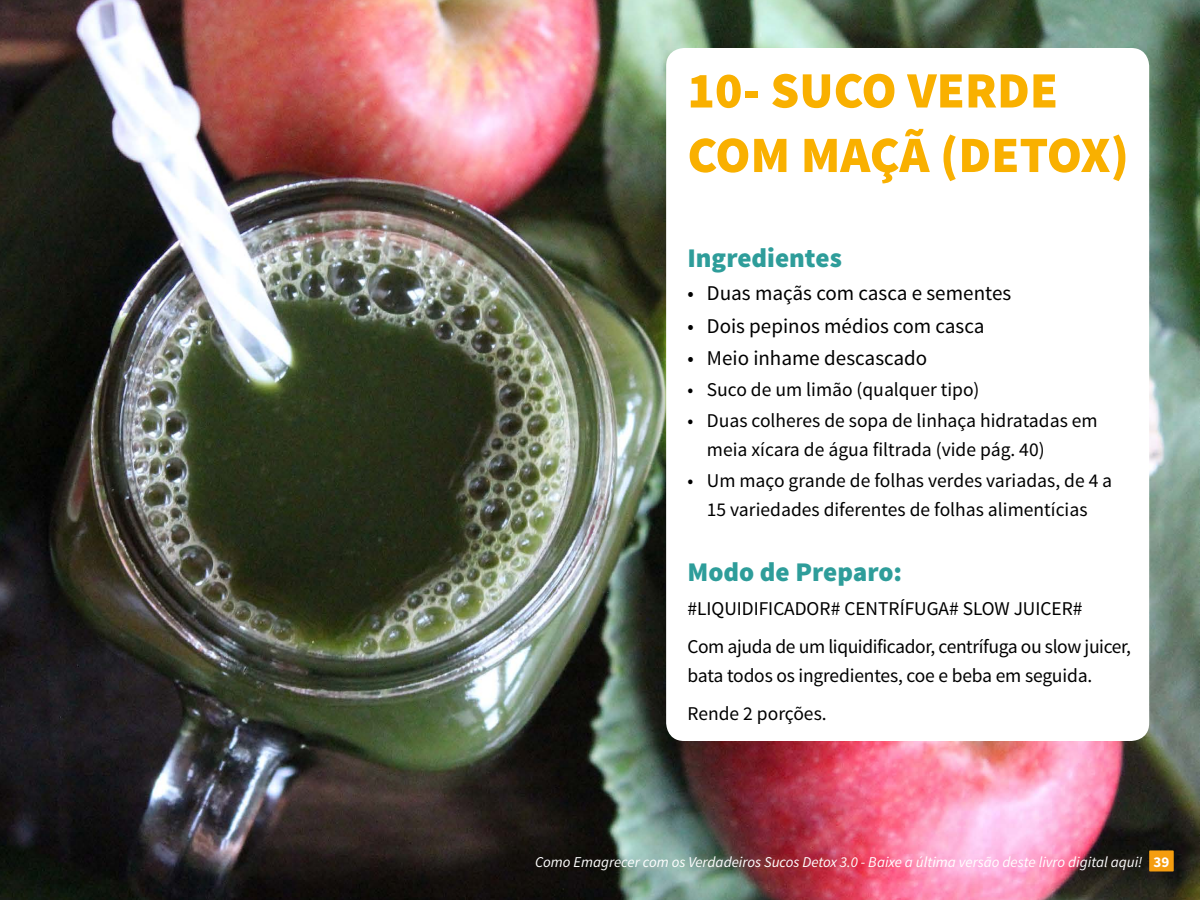
<style>
.page{position:relative;width:1200px;height:900px;background:#fff}
.page>*{position:absolute;margin:0;border:0;box-sizing:border-box;transform-origin:0 0}
.t1{font:900 51px/64.5px "Source Sans Pro";color:#f9b000}
.t2{font:900 27px "Source Sans Pro";color:#2e9d9a}
.t3{font:21px "Source Sans Pro";color:#000}
.t4{font:19.5px/29.2px "Source Sans Pro";color:#000}
.t5{font:19.5px/38.2px "Source Sans Pro";letter-spacing:-.02em;color:#000}
.t6{font:italic 15px "Source Sans Pro";color:#fff}
.s1{font-weight:700;font-style:normal}
</style>
<div class="page">
<img style="left:0;top:0;width:1200px;height:900px">
<div style="left:666px;top:48px;width:483px;height:693px;background:#fff;border-radius:18px"></div>
<div style="left:1149px;top:850px;width:25px;height:21px;background:#f59d0f"></div>
<h1 class="t1" style="left:687px;top:61px;width:443px">10- SUCO VERDE<br>COM MAÇÃ (DETOX)</h1>
<h2 class="t2" style="left:687px;top:240px;width:156px">Ingredientes</h2>
<p class="t3" style="left:687px;top:280px;width:325px">• Duas maçãs com casca e sementes</p>
<p class="t3" style="left:687px;top:313px;width:299px">• Dois pepinos médios com casca</p>
<p class="t3" style="left:687px;top:345px;width:241px">• Meio inhame descascado</p>
<p class="t4" style="left:687px;top:376px;width:294px">• Suco de um limão (qualquer tipo)</p>
<p class="t4" style="left:707px;top:406px;width:392px;text-indent:-20px">• Duas colheres de sopa de linhaça hidratadas em meia xícara de água filtrada (vide pág. 40)</p>
<p class="t4" style="left:687px;top:466px;width:426px;text-align:center">• Um maço grande de folhas verdes variadas, de 4 a<br>15 variedades diferentes de folhas alimentícias</p>
<h2 class="t2" style="left:687px;top:554px;width:216px">Modo de Preparo:</h2>
<p class="t5" style="left:687px;top:589px;width:445px">#LIQUIDIFICADOR# CENTRÍFUGA# SLOW JUICER#<br>Com ajuda de um liquidificador, centrífuga ou slow juicer,</p>
<p class="t4" style="left:687px;top:657px;width:406px;line-height:38.2px">bata todos os ingredientes, coe e beba em seguida.<br>Rende 2 porções.</p>
<p class="t6" style="left:535px;top:852px;width:636px">Como Emagrecer com os Verdadeiros Sucos Detox 3.0 - Baixe a última versão deste livro digital aqui! <span class="s1">39</span></p>
</div>
